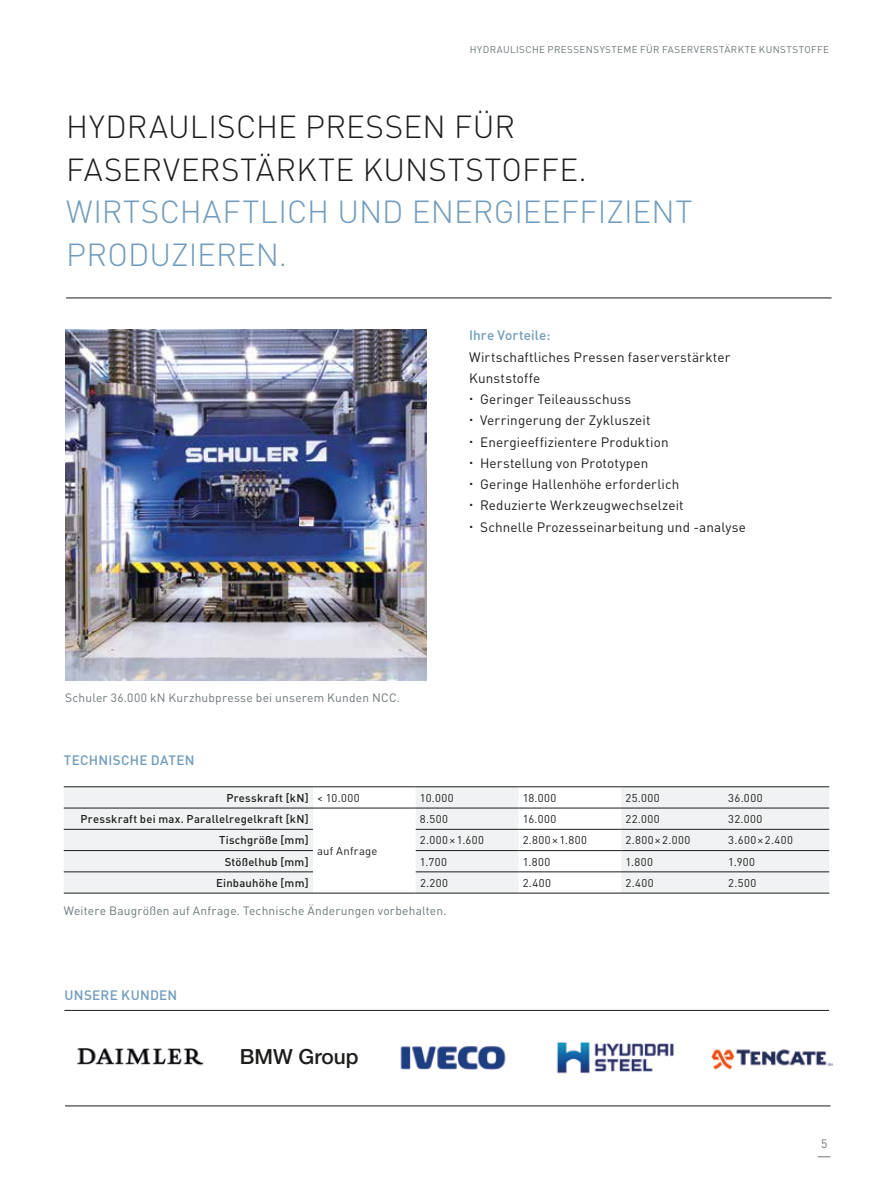
<style>
.page{position:relative;width:893px;height:1191px;background:#fff}
.page>*{position:absolute;margin:0;border:0;box-sizing:border-box;transform-origin:0 0}
.t1{font:300 31.5px/42.5px "DIN Pro";letter-spacing:.01em;color:#1d1d1b}
.t2{font:300 31.5px/42.5px "DIN Pro";letter-spacing:.005em;color:#709bbc}
.t3{font:500 20.85px "Helvetica Neue LT Std";color:#1d1d1b}
.t4{font:13.5px "DIN Pro";letter-spacing:.01em;color:#1d1d1b}
.t5{font:500 13.5px "DIN Pro";letter-spacing:.02em;color:#709bbc}
.t6{font:12px "DIN Pro";letter-spacing:.015em;color:#6d767a}
.t7{font:11.25px "DIN Pro";letter-spacing:.045em;color:#1d1d1b}
.t8{font:500 11.25px "DIN Pro";letter-spacing:.02em;color:#1d1d1b}
.t9{font:11.25px "DIN Pro";letter-spacing:.02em;color:#1d1d1b}
.t10{font:9.75px "DIN Pro";letter-spacing:.045em;color:#6d767a}
.s1{font-weight:400}
</style>
<div class="page">
<svg style="left:818px;top:1156px;width:12px;height:1px"></svg>
<svg style="left:64px;top:787px;width:765px;height:106px;fill:#f0f2f3"></svg>
<hr style="left:313px;top:893px;width:103px;height:1px;background:#1d1d1b">
<hr style="left:64px;top:786px;width:249px;height:1px;background:#1d1d1b">
<hr style="left:313px;top:786px;width:103px;height:1px;background:#1d1d1b">
<hr style="left:416px;top:786px;width:102px;height:1px;background:#1d1d1b">
<hr style="left:518px;top:786px;width:103px;height:1px;background:#1d1d1b">
<hr style="left:621px;top:786px;width:103px;height:1px;background:#1d1d1b">
<hr style="left:724px;top:786px;width:105px;height:1px;background:#1d1d1b">
<hr style="left:64px;top:807px;width:249px;height:1px;background:#1d1d1b">
<hr style="left:313px;top:807px;width:103px;height:1px;background:#1d1d1b">
<hr style="left:416px;top:807px;width:102px;height:1px;background:#1d1d1b">
<hr style="left:518px;top:807px;width:103px;height:1px;background:#1d1d1b">
<hr style="left:621px;top:807px;width:103px;height:1px;background:#1d1d1b">
<hr style="left:724px;top:807px;width:105px;height:1px;background:#1d1d1b">
<hr style="left:64px;top:829px;width:249px;height:1px;background:#1d1d1b">
<hr style="left:416px;top:829px;width:102px;height:1px;background:#1d1d1b">
<hr style="left:518px;top:829px;width:103px;height:1px;background:#1d1d1b">
<hr style="left:621px;top:829px;width:103px;height:1px;background:#1d1d1b">
<hr style="left:724px;top:829px;width:105px;height:1px;background:#1d1d1b">
<hr style="left:64px;top:850px;width:249px;height:1px;background:#1d1d1b">
<hr style="left:416px;top:850px;width:102px;height:1px;background:#1d1d1b">
<hr style="left:518px;top:850px;width:103px;height:1px;background:#1d1d1b">
<hr style="left:621px;top:850px;width:103px;height:1px;background:#1d1d1b">
<hr style="left:724px;top:850px;width:105px;height:1px;background:#1d1d1b">
<hr style="left:64px;top:871px;width:249px;height:1px;background:#1d1d1b">
<hr style="left:416px;top:871px;width:102px;height:1px;background:#1d1d1b">
<hr style="left:518px;top:871px;width:103px;height:1px;background:#1d1d1b">
<hr style="left:621px;top:871px;width:103px;height:1px;background:#1d1d1b">
<hr style="left:724px;top:871px;width:105px;height:1px;background:#1d1d1b">
<hr style="left:64px;top:893px;width:249px;height:1px;background:#1d1d1b">
<hr style="left:416px;top:893px;width:102px;height:1px;background:#1d1d1b">
<hr style="left:518px;top:893px;width:103px;height:1px;background:#1d1d1b">
<hr style="left:621px;top:893px;width:103px;height:1px;background:#1d1d1b">
<hr style="left:724px;top:893px;width:105px;height:1px;background:#1d1d1b">
<img style="left:65px;top:330px;width:361px;height:350px">
<hr style="left:66px;top:298px;width:765px;height:1px;background:#1d1d1b">
<hr style="left:65px;top:1105px;width:765px;height:1px;background:#1d1d1b">
<hr style="left:64px;top:1010px;width:765px;height:1px;background:#1d1d1b">
<img style="left:77px;top:1048px;width:127px;height:18px">
<img style="left:400px;top:1046px;width:106px;height:24px">
<img style="left:556px;top:1041px;width:118px;height:33px">
<img style="left:711px;top:1049px;width:121px;height:21px">
<p class="t10" style="left:470px;top:42px;width:361px">HYDRAULISCHE PRESSENSYSTEME FÜR FASERVERSTÄRKTE KUNSTSTOFFE</p>
<h1 class="t1" style="left:66px;top:103px;width:522px">HYDRAULISCHE PRESSEN FÜR<br>FASERVERSTÄRKTE KUNSTSTOFFE.</h1>
<h1 class="t2" style="left:66px;top:188px;width:628px">WIRTSCHAFTLICH UND ENERGIEEFFIZIENT<br>PRODUZIEREN.</h1>
<p class="t6" style="left:65px;top:688px;width:337px">Schuler 36.000 kN Kurzhubpresse bei unserem Kunden NCC.</p>
<p class="t5" style="left:64px;top:749px;width:132px">TECHNISCHE DATEN</p>
<p class="t5" style="left:469px;top:324px;width:83px">Ihre Vorteile:</p>
<p class="t4" style="left:469px;top:346px;width:263px">Wirtschaftliches Pressen faserverstärkter</p>
<p class="t4" style="left:469px;top:367px;width:73px">Kunststoffe</p>
<p class="t4" style="left:480px;top:388px;width:153px">Geringer Teileausschuss</p>
<p class="t4" style="left:480px;top:410px;width:172px">Verringerung der Zykluszeit</p>
<p class="t4" style="left:480px;top:431px;width:190px">Energieeffizientere Produktion</p>
<p class="t4" style="left:480px;top:452px;width:170px">Herstellung von Prototypen</p>
<p class="t4" style="left:480px;top:473px;width:201px">Geringe Hallenhöhe erforderlich</p>
<p class="t4" style="left:480px;top:495px;width:205px">Reduzierte Werkzeugwechselzeit</p>
<p class="t4" style="left:480px;top:516px;width:267px">Schnelle Prozesseinarbeitung und -analyse</p>
<p class="t8" style="left:226px;top:788px;width:135px">Presskraft [kN] <span class="s1">&lt; 10.000</span></p>
<p class="t7" style="left:420px;top:789px;width:35px">10.000</p>
<p class="t7" style="left:523px;top:789px;width:35px">18.000</p>
<p class="t7" style="left:625px;top:789px;width:36px">25.000</p>
<p class="t7" style="left:728px;top:789px;width:36px">36.000</p>
<p class="t8" style="left:80px;top:809px;width:230px">Presskraft bei max. Parallelregelkraft [kN]</p>
<p class="t9" style="left:317px;top:842px;width:62px">auf Anfrage</p>
<p class="t7" style="left:420px;top:810px;width:29px">8.500</p>
<p class="t7" style="left:523px;top:810px;width:35px">16.000</p>
<p class="t7" style="left:625px;top:810px;width:36px">22.000</p>
<p class="t7" style="left:728px;top:810px;width:36px">32.000</p>
<p class="t8" style="left:219px;top:831px;width:91px">Tischgröße [mm]</p>
<p class="t7" style="left:420px;top:831px;width:66px">2.000×1.600</p>
<p class="t7" style="left:523px;top:831px;width:66px">2.800×1.800</p>
<p class="t7" style="left:625px;top:831px;width:66px">2.800×2.000</p>
<p class="t7" style="left:728px;top:831px;width:66px">3.600×2.400</p>
<p class="t8" style="left:225px;top:852px;width:85px">Stößelhub [mm]</p>
<p class="t7" style="left:420px;top:852px;width:28px">1.700</p>
<p class="t7" style="left:523px;top:852px;width:29px">1.800</p>
<p class="t7" style="left:625px;top:852px;width:29px">1.800</p>
<p class="t7" style="left:728px;top:852px;width:28px">1.900</p>
<p class="t8" style="left:216px;top:873px;width:94px">Einbauhöhe [mm]</p>
<p class="t7" style="left:420px;top:874px;width:30px">2.200</p>
<p class="t7" style="left:523px;top:874px;width:30px">2.400</p>
<p class="t7" style="left:625px;top:874px;width:30px">2.400</p>
<p class="t7" style="left:728px;top:874px;width:29px">2.500</p>
<p class="t6" style="left:64px;top:900px;width:384px">Weitere Baugrößen auf Anfrage. Technische Änderungen vorbehalten.</p>
<p class="t5" style="left:64px;top:983px;width:114px">UNSERE KUNDEN</p>
<h2 class="t3" style="left:240px;top:1044px;width:120px">BMW Group</h2>
<p class="t6" style="left:821px;top:1134px;width:8px">5</p>
</div>
